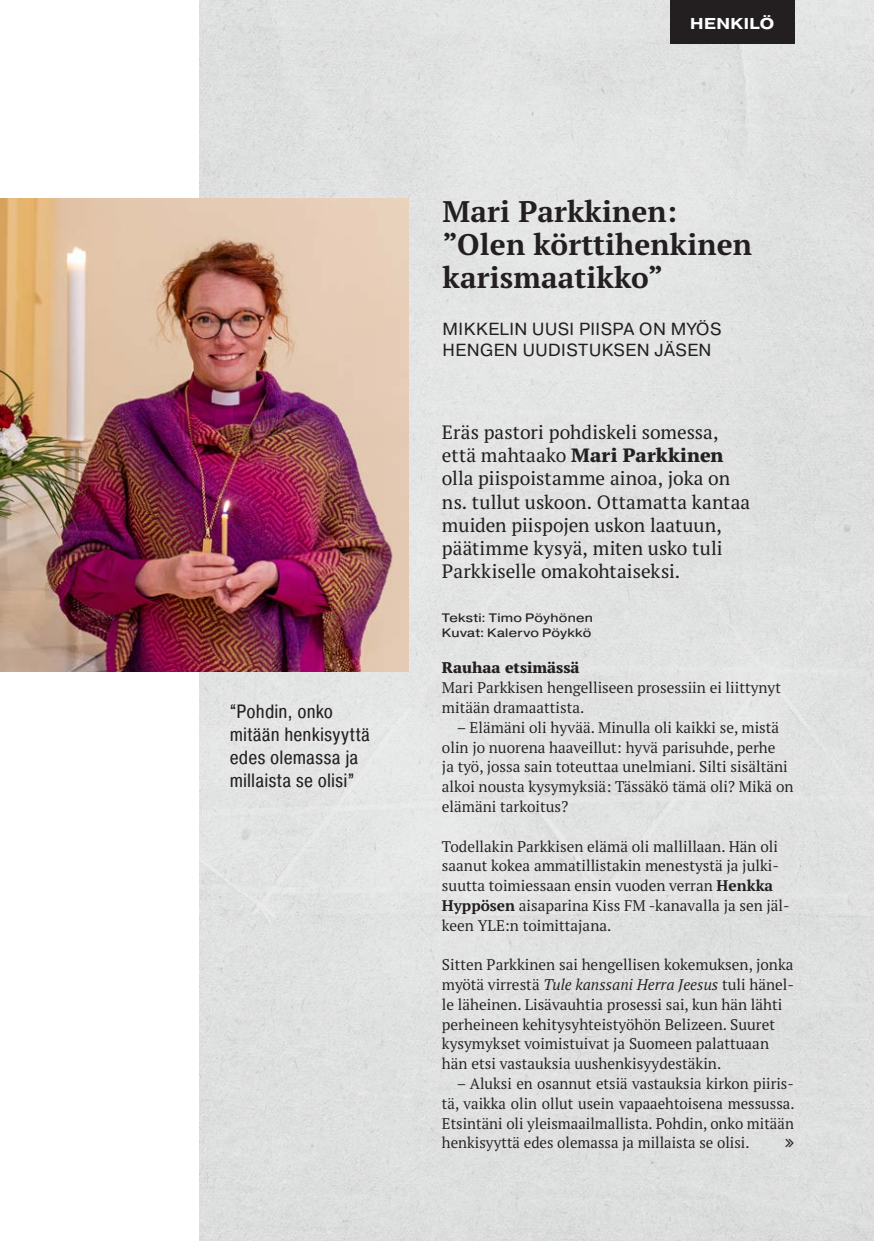
<style>
.page{position:relative;width:874px;height:1241px;background:#fff}
.page>*{position:absolute;margin:0;border:0;box-sizing:border-box;transform-origin:0 0}
.Otsikko_H3_Serif{font:700 29.75px/32.7px "PT Serif Pro";letter-spacing:.005em;color:#231f20}
.Ingressi{font:19.25px/23.1px "PT Serif Pro";color:#231f20}
.Nosto_2{font:19.25px/23.1px "Pragmatica Cond";letter-spacing:.005em;color:#231f20}
.Alaotsikko_H2{font:17.5px/21px "Pragmatica";letter-spacing:.025em;color:#231f20}
.Otsikko_H5_Laatikko{font:700 15.75px "Pragmatica Ext";letter-spacing:.025em;color:#fff}
.Leipäteksti_SERIF{font:15.4px/19.8px "PT Serif Pro";color:#231f20}
.Leipäteksti_sis_SERIF{font:15.4px/19.8px "PT Serif Pro";color:#231f20}
.Väliotsikko_SERIF{font:800 15.4px "PT Serif Pro";color:#231f20}
.Artikkeli_info{font:12.25px "Pragmatica Ext";letter-spacing:.025em;color:#231f20}
.s1{font-weight:800}
.s2{font-weight:700}
.s3{font-style:italic}
</style>
<div class="page">
<div style="left:200px;top:0;width:673px;height:1240px;background:#e0e1e2"></div>
<img style="left:0;top:198px;width:408px;height:473px">
<div style="left:670px;top:0;width:124px;height:43px;background:#231f20"></div>
<svg style="left:785px;top:1138px;width:8px;height:9px"></svg>
<p class="Nosto_2" style="left:229px;top:699px;width:142px">“Pohdin, onko mitään henkisyyttä edes olemassa ja millaista se olisi”</p>
<p class="Otsikko_H5_Laatikko" style="left:690px;top:13px;width:86px">HENKILÖ</p>
<p class="Otsikko_H3_Serif" style="left:442px;top:195px;width:311px">Mari Parkkinen: ”Olen körttihenkinen karismaatikko”</p>
<p class="Alaotsikko_H2" style="left:442px;top:318px;width:280px">MIKKELIN UUSI PIISPA ON MYÖS<br>HENGEN UUDISTUKSEN JÄSEN</p>
<p class="Ingressi" style="left:441px;top:420px;width:309px">Eräs pastori pohdiskeli somessa, että mahtaako <span class="s1">Mari Parkkinen </span>olla piispoistamme ainoa, joka on ns. tullut uskoon. Ottamatta kantaa muiden piispojen uskon laatuun, päätimme kysyä, miten usko tuli<br>Parkkiselle omakohtaiseksi.</p>
<p class="Artikkeli_info" style="left:441px;top:610px;width:152px">Teksti: Timo Pöyhönen</p>
<p class="Artikkeli_info" style="left:441px;top:625px;width:151px">Kuvat: Kalervo Pöykkö</p>
<p class="Väliotsikko_SERIF" style="left:441px;top:657px;width:139px">Rauhaa etsimässä</p>
<p class="Leipäteksti_SERIF" style="left:441px;top:677px;width:340px">Mari Parkkisen hengelliseen prosessiin ei liittynyt mitään dramaattista.</p>
<p class="Leipäteksti_sis_SERIF" style="left:441px;top:717px;width:353px;text-indent:15px">– Elämäni oli hyvää. Minulla oli kaikki se, mistä olin jo nuorena haaveillut: hyvä parisuhde, perhe<br>ja työ, jossa sain toteuttaa unelmiani. Silti sisältäni alkoi nousta kysymyksiä: Tässäkö tämä oli? Mikä on elämäni tarkoitus?</p>
<p class="Leipäteksti_SERIF" style="left:441px;top:835px;width:349px">Todellakin Parkkisen elämä oli mallillaan. Hän oli saanut kokea ammatillistakin menestystä ja julki&shy;suutta toimiessaan ensin vuoden verran <span class="s2">Henkka Hyppösen</span> aisaparina Kiss FM -kanavalla ja sen jäl&shy;keen YLE:n toimittajana.</p>
<p class="Leipäteksti_SERIF" style="left:441px;top:954px;width:353px">Sitten Parkkinen sai hengellisen kokemuksen, jonka myötä virrestä <span class="s3">Tule kanssani Herra Jeesus</span> tuli hänel&shy;le läheinen. Lisävauhtia prosessi sai, kun hän lähti perheineen kehitysyhteistyöhön Belizeen. Suuret kysymykset voimistuivat ja Suomeen palattuaan hän etsi vastauksia uushenkisyydestäkin.</p>
<p class="Leipäteksti_sis_SERIF" style="left:441px;top:1073px;width:354px;text-align:justify;text-indent:15px">– Aluksi en osannut etsiä vastauksia kirkon piiris&shy;tä, vaikka olin ollut usein vapaaehtoisena messussa.<br>Etsintäni oli yleismaailmallista. Pohdin, onko mitään henkisyyttä edes olemassa ja millaista se olisi.</p>
</div>
